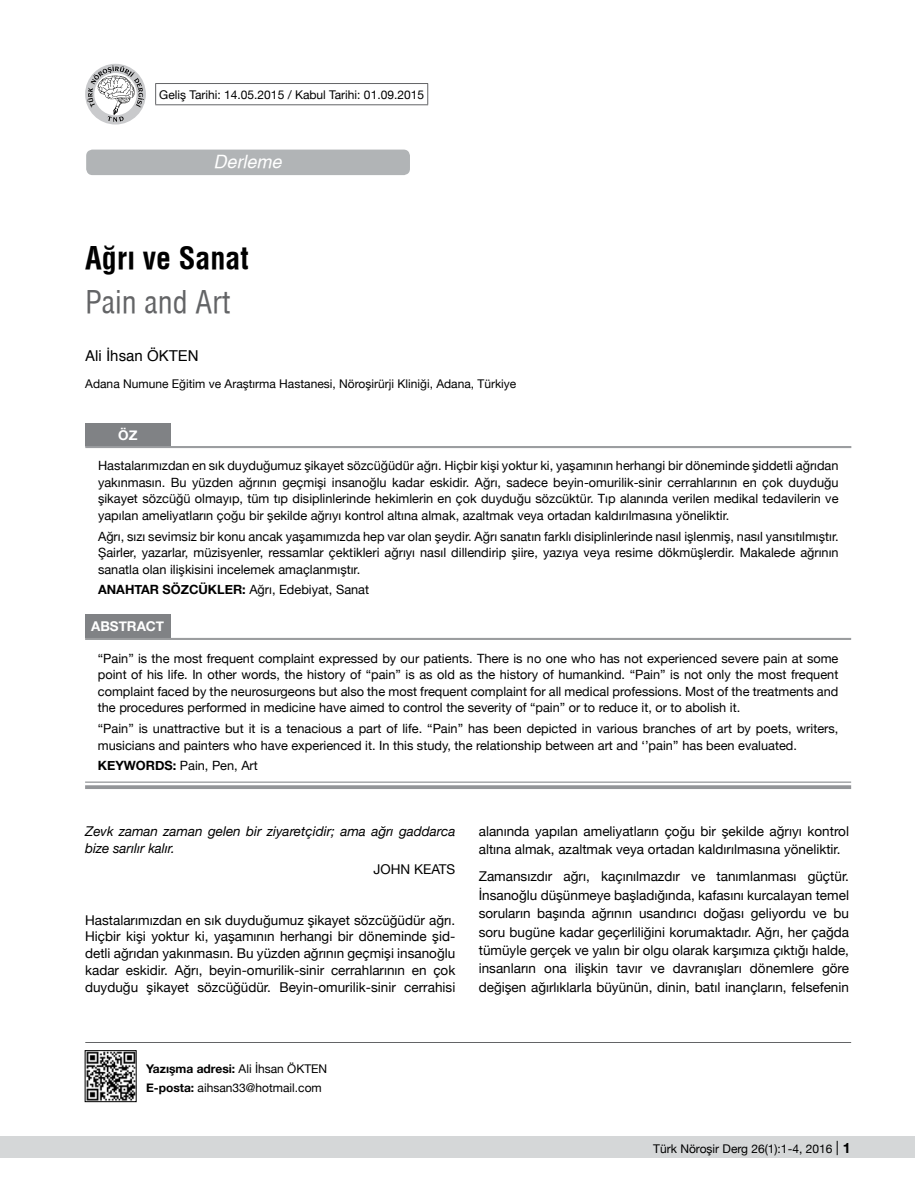
<style>
.page{position:relative;width:915px;height:1191px;background:#fff}
.page>*{position:absolute;margin:0;border:0;box-sizing:border-box;transform-origin:0 0}
.t1{font:700 30px "Helvetica Condens";color:#000}
.t2{font:30px "Helvetica Condensed";color:#636466}
.t3{font:italic 500 18px "Helvetica";color:#fff}
.t4{font:15px "Helvetica";color:#000}
.t5{font:13.5px/18.5px "Helvetica Neue";color:#000;text-align:justify}
.t6{font:italic 13.5px/16.8px "Helvetica Neue";color:#000}
.t7{font:700 13.5px "Helvetica Neue";color:#fff}
.t8{font:12.75px/16.5px "Helvetica Neue";color:#000;text-align:justify}
.t9{font:12px/18.6px "Helvetica Neue";color:#000}
.s1{font-weight:700}
.s2{font-size:14.25px}
.s3{font-weight:700;font-size:14.25px}
</style>
<div class="page">
<div style="left:0;top:1136px;width:914px;height:22px;background:#d5d7d8"></div>
<div style="left:86px;top:150px;width:324px;height:25px;background:#b1b4b6;border-radius:6px"></div>
<hr style="left:85px;top:1042px;width:765px;height:1px;background:#636466">
<hr style="left:155px;top:83px;width:273px;height:1px;background:#636466">
<svg style="left:155px;top:84px;width:1px;height:20px"></svg>
<svg style="left:427px;top:84px;width:1px;height:20px"></svg>
<hr style="left:155px;top:104px;width:273px;height:1px;background:#636466">
<div style="left:85px;top:64px;width:61px;height:60px;background:#c9cacc;border-radius:50%"></div>
<svg style="left:87px;top:65px;width:57px;height:57px"></svg>
<img style="left:87px;top:1052px;width:47px;height:47px">
<div style="left:85px;top:1050px;width:51px;height:51px;border:1px solid #000"></div>
<div style="left:85px;top:423px;width:85px;height:23px;background:#808285"></div>
<hr style="left:85px;top:446px;width:766px;height:1px;background:#939598">
<hr style="left:85px;top:447px;width:766px;height:1px;background:#939598">
<div style="left:85px;top:614px;width:85px;height:24px;background:#808285"></div>
<svg style="left:85px;top:782px;width:765px;height:1px"></svg>
<hr style="left:85px;top:638px;width:765px;height:1px;background:#939598">
<hr style="left:85px;top:639px;width:765px;height:1px;background:#939598">
<hr style="left:85px;top:781px;width:765px;height:1px;background:#939598">
<svg style="left:85px;top:785px;width:765px;height:4px;background:#9a9c9f"></svg>
<p class="t9" style="left:159px;top:86px;width:266px">Geliş Tarihi: 14.05.2015 / Kabul Tarihi: 01.09.2015</p>
<h2 class="t3" style="left:213px;top:151px;width:70px">Derleme</h2>
<h1 class="t1" style="left:85px;top:240px;width:165px">Ağrı ve Sanat</h1>
<h1 class="t2" style="left:85px;top:283px;width:146px">Pain and Art</h1>
<p class="t4" style="left:85px;top:344px;width:115px">Ali İhsan ÖKTEN</p>
<p class="t9" style="left:85px;top:375px;width:432px">Adana Numune Eğitim ve Araştırma Hastanesi, Nöroşirürji Kliniği, Adana, Türkiye</p>
<p class="t7" style="left:118px;top:424px;width:21px">ÖZ</p>
<p class="t8" style="left:98px;top:458px;width:741px">Hastalarımızdan en sık duyduğumuz şikayet sözcüğüdür ağrı. Hiçbir kişi yoktur ki, yaşamının herhangi bir döneminde şiddetli ağrıdan yakınmasın. Bu yüzden ağrının geçmişi insanoğlu kadar eskidir. Ağrı, sadece beyin-omurilik-sinir cerrahlarının en çok duyduğu şikayet sözcüğü olmayıp, tüm tıp disiplinlerinde hekimlerin en çok duyduğu sözcüktür. Tıp alanında verilen medikal tedavilerin ve yapılan ameliyatların çoğu bir şekilde ağrıyı kontrol altına almak, azaltmak veya ortadan kaldırılmasına yöneliktir.</p>
<p class="t8" style="left:98px;top:528px;width:741px">Ağrı, sızı sevimsiz bir konu ancak yaşamımızda hep var olan şeydir. Ağrı sanatın farklı disiplinlerinde nasıl işlenmiş, nasıl yansıtılmıştır.<br>Şairler, yazarlar, müzisyenler, ressamlar çektikleri ağrıyı nasıl dillendirip şiire, yazıya veya resime dökmüşlerdir. Makalede ağrının sanatla olan ilişkisini incelemek amaçlanmıştır.</p>
<p class="t8" style="left:98px;top:582px;width:272px"><span class="s1">ANAHTAR SÖZCÜKLER:</span> Ağrı, Edebiyat, Sanat</p>
<p class="t7" style="left:91px;top:616px;width:75px">ABSTRACT</p>
<p class="t8" style="left:98px;top:651px;width:741px">“Pain” is the most frequent complaint expressed by our patients. There is no one who has not experienced severe pain at some point of his life. In other words, the history of “pain” is as old as the history of humankind. “Pain” is not only the most frequent complaint faced by the neurosurgeons but also the most frequent complaint for all medical professions. Most of the treatments and the procedures performed in medicine have aimed to control the severity of “pain” or to reduce it, or to abolish it.</p>
<p class="t8" style="left:98px;top:721px;width:741px">“Pain” is unattractive but it is a tenacious a part of life. “Pain” has been depicted in various branches of art by poets, writers, musicians and painters who have experienced it. In this study, the relationship between art and ‘’pain’’ has been evaluated.</p>
<p class="t8" style="left:98px;top:758px;width:161px"><span class="s1">Keywords:</span> Pain, Pen, Art</p>
<p class="t6" style="left:85px;top:823px;width:371px">Zevk zaman zaman gelen bir ziyaretçidir; ama ağrı gaddarca bize sarılır kalır.</p>
<p class="t5" style="left:373px;top:860px;width:83px">JOHN KEATS</p>
<p class="t5" style="left:85px;top:912px;width:371px;line-height:16.8px">Hastalarımızdan en sık duyduğumuz şikayet sözcüğüdür ağrı.<br>Hiçbir kişi yoktur ki, yaşamının herhangi bir döneminde şid&shy;detli ağrıdan yakınmasın. Bu yüzden ağrının geçmişi insanoğlu kadar eskidir. Ağrı, beyin-omurilik-sinir cerrahlarının en çok duyduğu şikayet sözcüğüdür. Beyin-omurilik-sinir cerrahisi</p>
<p class="t5" style="left:478px;top:822px;width:371px">alanında yapılan ameliyatların çoğu bir şekilde ağrıyı kontrol altına almak, azaltmak veya ortadan kaldırılmasına yöneliktir.</p>
<p class="t5" style="left:478px;top:868px;width:371px">Zamansızdır ağrı, kaçınılmazdır ve tanımlanması güçtür.<br>İnsanoğlu düşünmeye başladığında, kafasını kurcalayan temel soruların başında ağrının usandırıcı doğası geliyordu ve bu soru bugüne kadar geçerliliğini korumaktadır. Ağrı, her çağda tümüyle gerçek ve yalın bir olgu olarak karşımıza çıktığı halde, insanların ona ilişkin tavır ve davranışları dönemlere göre değişen ağırlıklarla büyünün, dinin, batıl inançların, felsefenin</p>
<p class="t9" style="left:146px;top:1060px;width:183px"><span class="s1">Yazışma adresi:</span> Ali İhsan ÖKTEN<br><span class="s1">E-posta:</span> aihsan33@hotmail.com</p>
<p class="t9" style="left:653px;top:1140px;width:199px">Türk Nöroşir Derg 26(1):1-4, 2016 <span class="s2">|</span> <span class="s3">1</span></p>
</div>
